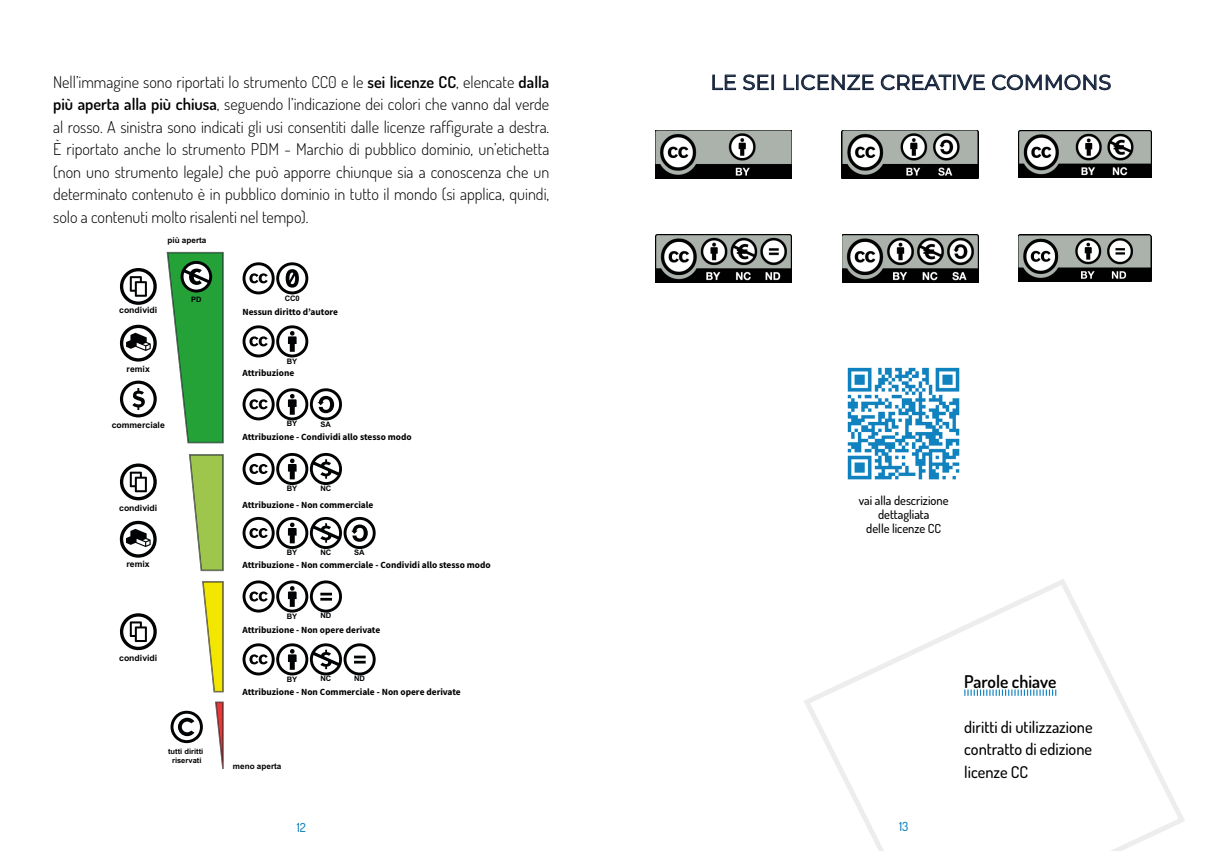
<style>
.page{position:relative;width:1205px;height:851px;background:#fff}
.page>*{position:absolute;margin:0;border:0;box-sizing:border-box;transform-origin:0 0}
.t1{font:20.75px "Montserrat";letter-spacing:.01em;color:#15233b}
.t2{font:600 17.5px "Dosis";color:#000}
.t3{font:300 16.25px/22.5px "Dosis";color:#000;text-align:justify}
.t4{font:500 16.25px/22.5px "Dosis";color:#000;text-align:justify}
.t5{font:500 12.5px/13.8px "Dosis";color:#000;text-align:center}
.t6{font:500 12.5px "Dosis";color:#1083bf}
.t7{font:700 9.38px "Source Sans Pro";color:#000}
.t8{font:700 8.75px "Arial";color:#010203}
.t9{font:700 8.12px "Arial";color:#010203}
.t10{font:700 7.62px/9.1px "Arial";color:#010203;text-align:center}
.t11{font:700 7.5px "Arial";color:#010203}
.s1{font-weight:600}
</style>
<div class="page">
<svg style="left:189px;top:454px;width:35px;height:117px"></svg>
<svg style="left:202px;top:581px;width:22px;height:111px"></svg>
<svg style="left:215px;top:701px;width:9px;height:67px"></svg>
<svg style="left:243px;top:262px;width:65px;height:32px"></svg>
<svg style="left:243px;top:325px;width:65px;height:32px"></svg>
<svg style="left:243px;top:388px;width:99px;height:32px"></svg>
<svg style="left:243px;top:453px;width:99px;height:32px"></svg>
<svg style="left:243px;top:580px;width:99px;height:32px"></svg>
<svg style="left:243px;top:517px;width:133px;height:32px"></svg>
<svg style="left:243px;top:643px;width:133px;height:32px"></svg>
<svg style="left:120px;top:613px;width:37px;height:37px"></svg>
<svg style="left:120px;top:268px;width:37px;height:37px"></svg>
<svg style="left:120px;top:325px;width:37px;height:36px"></svg>
<svg style="left:120px;top:380px;width:37px;height:37px"></svg>
<svg style="left:120px;top:463px;width:37px;height:37px"></svg>
<svg style="left:120px;top:520px;width:37px;height:37px"></svg>
<svg style="left:167px;top:252px;width:57px;height:191px"></svg>
<svg style="left:171px;top:710px;width:32px;height:33px"></svg>
<img style="left:1018px;top:131px;width:133px;height:46px">
<img style="left:655px;top:234px;width:136px;height:48px">
<img style="left:842px;top:234px;width:136px;height:48px">
<img style="left:1018px;top:235px;width:133px;height:46px">
<img style="left:655px;top:130px;width:136px;height:48px">
<img style="left:842px;top:130px;width:136px;height:48px">
<svg style="left:804px;top:579px;width:381px;height:271px"></svg>
<img style="left:847px;top:367px;width:113px;height:113px">
<p class="t3" style="left:53px;top:70px;width:498px">Nell’immagine sono riportati lo strumento CC0 e le <span class="s1">sei licenze CC</span>, elencate <span class="s1">dalla più aperta alla più chiusa</span>, seguendo l’indicazione dei colori che vanno dal verde al rosso. A sinistra sono indicati gli usi consentiti dalle licenze raffigurate a destra.<br>È riportato anche lo strumento PDM - Marchio di pubblico dominio, un’etichetta (non uno strumento legale) che può apporre chiunque sia a conoscenza che un determinato contenuto è in pubblico dominio in tutto il mondo (si applica, quindi, solo a contenuti molto risalenti nel tempo).</p>
<p class="t1" style="left:710px;top:68px;width:402px">LE SEI LICENZE CREATIVE COMMONS</p>
<p class="t9" style="left:167px;top:234px;width:41px">più aperta</p>
<p class="t8" style="left:119px;top:303px;width:40px">condividi</p>
<p class="t8" style="left:127px;top:362px;width:25px">remix</p>
<p class="t8" style="left:112px;top:419px;width:55px">commerciale</p>
<p class="t11" style="left:191px;top:294px;width:12px">PD</p>
<p class="t8" style="left:119px;top:501px;width:40px">condividi</p>
<p class="t8" style="left:127px;top:558px;width:25px">remix</p>
<p class="t8" style="left:119px;top:652px;width:40px">condividi</p>
<p class="t10" style="left:168px;top:746px;width:37px">tutti diritti riservati</p>
<p class="t10" style="left:285px;top:293px;width:17px">CC0</p>
<p class="t7" style="left:242px;top:305px;width:97px">Nessun diritto d’autore</p>
<p class="t10" style="left:287px;top:356px;width:12px">BY</p>
<p class="t7" style="left:243px;top:367px;width:53px">Attribuzione</p>
<p class="t10" style="left:287px;top:419px;width:12px">BY</p>
<p class="t10" style="left:320px;top:419px;width:12px">SA</p>
<p class="t7" style="left:243px;top:430px;width:171px">Attribuzione - Condividi allo stesso modo</p>
<p class="t10" style="left:287px;top:484px;width:12px">BY</p>
<p class="t10" style="left:320px;top:483px;width:12px">NC</p>
<p class="t7" style="left:243px;top:498px;width:132px">Attribuzione - Non commerciale</p>
<p class="t10" style="left:287px;top:548px;width:12px">BY</p>
<p class="t10" style="left:320px;top:547px;width:12px">NC</p>
<p class="t10" style="left:354px;top:548px;width:12px">SA</p>
<p class="t7" style="left:243px;top:559px;width:250px">Attribuzione - Non commerciale - Condividi allo stesso modo</p>
<p class="t5" style="left:859px;top:493px;width:91px">vai alla descrizione dettagliata<br>delle licenze CC</p>
<p class="t10" style="left:287px;top:611px;width:12px">BY</p>
<p class="t10" style="left:320px;top:611px;width:12px">ND</p>
<p class="t7" style="left:243px;top:623px;width:139px">Attribuzione - Non opere derivate</p>
<p class="t10" style="left:287px;top:674px;width:12px">BY</p>
<p class="t10" style="left:320px;top:674px;width:12px">NC</p>
<p class="t10" style="left:354px;top:674px;width:12px">ND</p>
<p class="t7" style="left:243px;top:685px;width:220px">Attribuzione - Non Commerciale - Non opere derivate</p>
<p class="t9" style="left:233px;top:760px;width:50px">meno aperta</p>
<p class="t6" style="left:297px;top:818px;width:11px">12</p>
<p class="t6" style="left:899px;top:817px;width:11px">13</p>
<p class="t2" style="left:964px;top:668px;width:94px">Parole chiave</p>
<p class="t4" style="left:964px;top:714px;width:130px">diritti di utilizzazione contratto di edizione licenze CC</p>
</div>
